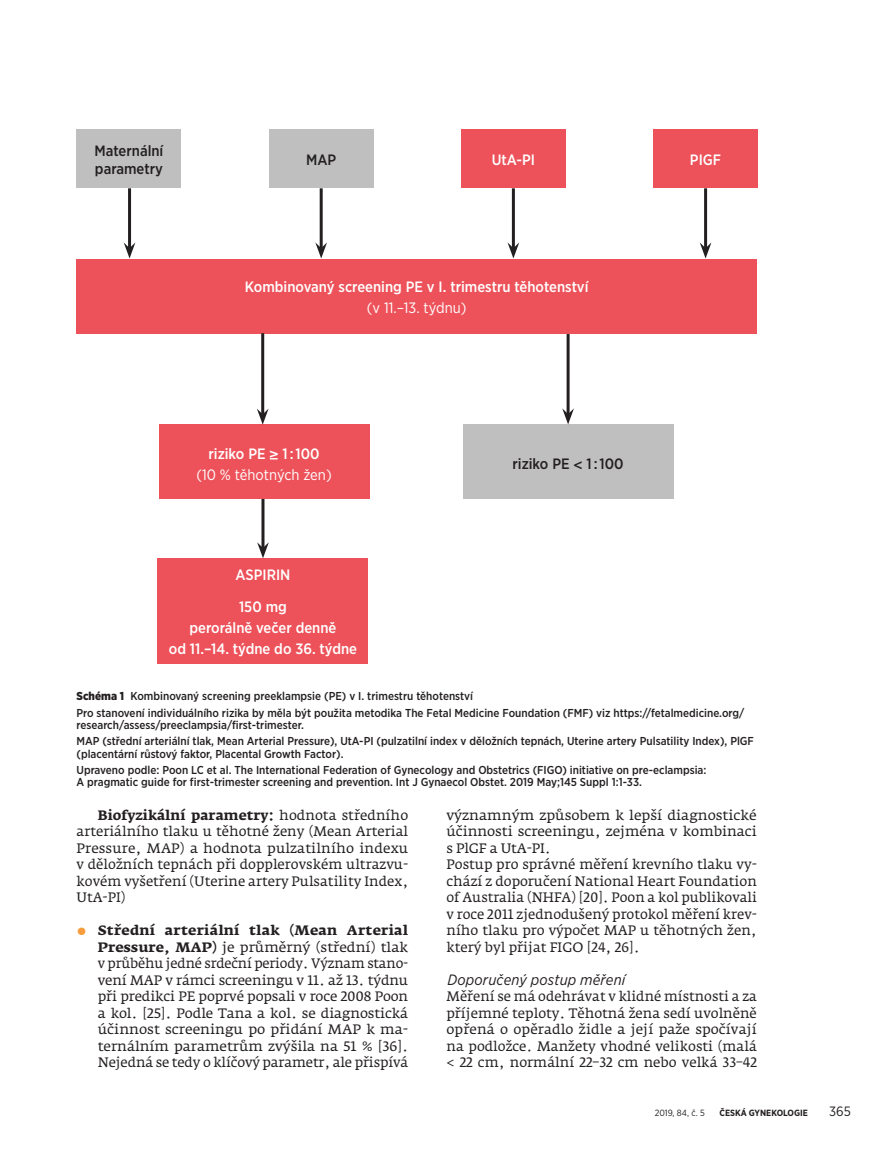
<style>
.page{position:relative;width:893px;height:1149px;background:#fff}
.page>*{position:absolute;margin:0;border:0;box-sizing:border-box;transform-origin:0 0}
.t1{font:500 15px "Gotham Narrow";color:#fff}
.t2{font:500 15px/18px "Gotham Narrow";color:#231f20}
.t3{font:15px "Gotham Narrow";color:#fff}
.mezititulek_2_uroven{font:italic 15px "Gotham Narrow";letter-spacing:.01em;color:#231f20}
.text_NOVY_9_11b{font:13.5px/16.5px "Fedra Serif A Pro";color:#231f20;text-align:justify}
.text_NOVY_9_11b-2{font:13.5px/16.5px "Fedra Serif A Pro";color:#231f20;text-align:justify;scale:1.04 1}
.t4{font:13.5px "Gotham Narrow";color:#231f20}
.popisek_obr__tab{font:500 11.55px/12.3px "Gotham Narrow";color:#231f20}
.t5{font:700 9px "Gotham Narrow";color:#231f20}
.t6{font:9px "Gotham Narrow";color:#231f20}
.s1{font-family:"Helvetica Neue"}
.s2{font-weight:900}
.s3{font-weight:700}
.s4{color:#f89d3d}
</style>
<div class="page">
<div style="left:77px;top:259px;width:680px;height:75px;background:#ed525a"></div>
<div style="left:159px;top:424px;width:210px;height:75px;background:#ed525a"></div>
<div style="left:158px;top:558px;width:210px;height:105px;background:#ed525a"></div>
<div style="left:463px;top:424px;width:210px;height:75px;background:#bfbfbf"></div>
<div style="left:77px;top:130px;width:104px;height:58px;background:#bfbfbf"></div>
<div style="left:653px;top:130px;width:105px;height:58px;background:#ed525a"></div>
<div style="left:269px;top:130px;width:105px;height:58px;background:#bfbfbf"></div>
<div style="left:461px;top:130px;width:105px;height:58px;background:#ed525a"></div>
<hr style="left:261px;top:499px;width:3px;height:48px;background:#231f20">
<svg style="left:257px;top:542px;width:12px;height:16px"></svg>
<hr style="left:128px;top:188px;width:3px;height:60px;background:#231f20">
<svg style="left:124px;top:242px;width:11px;height:16px"></svg>
<hr style="left:320px;top:188px;width:3px;height:60px;background:#231f20">
<svg style="left:315px;top:242px;width:12px;height:16px"></svg>
<hr style="left:261px;top:333px;width:3px;height:81px;background:#231f20">
<svg style="left:257px;top:408px;width:12px;height:16px"></svg>
<hr style="left:567px;top:334px;width:3px;height:80px;background:#231f20">
<svg style="left:562px;top:408px;width:12px;height:16px"></svg>
<hr style="left:512px;top:188px;width:3px;height:60px;background:#231f20">
<svg style="left:507px;top:242px;width:12px;height:16px"></svg>
<hr style="left:704px;top:188px;width:3px;height:60px;background:#231f20">
<svg style="left:700px;top:242px;width:11px;height:16px"></svg>
<p class="t2" style="left:95px;top:141px;width:70px">Maternální parametry</p>
<p class="t2" style="left:306px;top:150px;width:32px">MAP</p>
<p class="t1" style="left:492px;top:150px;width:45px">UtA-PI</p>
<p class="t1" style="left:690px;top:150px;width:33px">PIGF</p>
<p class="t1" style="left:245px;top:277px;width:345px">Kombinovaný screening PE v I. trimestru těhotenství</p>
<p class="t3" style="left:367px;top:298px;width:101px">(v 11.–13. týdnu)</p>
<p class="t1" style="left:208px;top:443px;width:113px">riziko PE <span class="s1">≥</span> 1 : 100</p>
<p class="t3" style="left:196px;top:465px;width:137px">(10 % těhotných žen)</p>
<p class="t1" style="left:236px;top:565px;width:56px">ASPIRIN</p>
<p class="t1" style="left:239px;top:597px;width:49px">150 mg</p>
<p class="t1" style="left:190px;top:618px;width:148px">perorálně večer denně</p>
<p class="t1" style="left:169px;top:639px;width:190px">od 11.–14. týdne do 36. týdne</p>
<p class="t2" style="left:512px;top:454px;width:113px">riziko PE <span class="s1">&lt;</span> 1 : 100</p>
<p class="popisek_obr__tab" style="left:77px;top:689px;width:398px"><span class="s2">Schéma 1</span> Kombinovaný screening preeklampsie (PE) v I. trimestru těhotenství</p>
<p class="popisek_obr__tab" style="left:77px;top:706px;width:669px">Pro stanovení individuálního rizika by měla být použita metodika The Fetal Medicine Foundation (FMF) viz https://fetalmedicine.org/ research/assess/preeclampsia/first-trimester.</p>
<p class="popisek_obr__tab" style="left:77px;top:734px;width:679px">MAP (střední arteriální tlak, Mean Arterial Pressure), UtA-PI (pulzatilní index v děložních tepnách, Uterine artery Pulsatility Index), PlGF (placentární růstový faktor, Placental Growth Factor).</p>
<p class="popisek_obr__tab" style="left:77px;top:763px;width:631px">Upraveno podle: Poon LC et al. The International Federation of Gynecology and Obstetrics (FIGO) initiative on pre-eclampsia:<br>A pragmatic guide for first-trimester screening and prevention. Int J Gynaecol Obstet. 2019 May;145 Suppl 1:1-33.</p>
<p class="text_NOVY_9_11b" style="left:77px;top:806px;width:333px;text-indent:21px"><span class="s3">Biofyzikální parametry:</span> hodnota středního arteriálního tlaku u těhotné ženy (Mean Arterial Pressure, MAP) a hodnota pulzatilního indexu v děložních tepnách při dopplerovském ultrazvu&shy;kovém vyšetření (Uterine artery Pulsatility Index, UtA-PI)</p>
<p class="text_NOVY_9_11b-2" style="left:98px;top:922px;width:300px;text-indent:-21px"><span class="s4">●</span> <span class="s3">Střední arteriální tlak (Mean Arterial Pressure, MAP)</span> je průměrný (střední) tlak v průběhu jedné srdeční periody. Význam stano&shy;vení MAP v rámci screeningu v 11. až 13. týdnu při predikci PE poprvé popsali v roce 2008 Poon a kol. [25]. Podle Tana a kol. se diagnostická účinnost screeningu po přidání MAP k ma&shy;ternálním parametrům zvýšila na 51 % [36].<br>Nejedná se tedy o klíčový parametr, ale přispívá</p>
<p class="text_NOVY_9_11b-2" style="left:446px;top:806px;width:300px">významným způsobem k lepší diagnostické účinnosti screeningu, zejména v kombinaci s PlGF a UtA-PI.</p>
<p class="text_NOVY_9_11b" style="left:446px;top:856px;width:312px">Postup pro správné měření krevního tlaku vy&shy;chází z doporučení National Heart Foundation of Australia (NHFA) [20]. Poon a kol publikovali v roce 2011 zjednodušený protokol měření krev&shy;ního tlaku pro výpočet MAP u těhotných žen, který byl přijat FIGO [24, 26].</p>
<p class="mezititulek_2_uroven" style="left:448px;top:969px;width:179px">Doporučený postup měření</p>
<p class="text_NOVY_9_11b" style="left:446px;top:988px;width:312px">Měření se má odehrávat v klidné místnosti a za příjemné teploty. Těhotná žena sedí uvolněně opřená o opěradlo židle a její paže spočívají na podložce. Manžety vhodné velikosti (malá &lt; 22 cm, normální 22–32 cm nebo velká 33–42</p>
<p class="t6" style="left:655px;top:1106px;width:52px">2019, 84, č. 5</p>
<p class="t5" style="left:719px;top:1106px;width:90px">ČESKÁ GYNEKOLOGIE</p>
<p class="t4" style="left:829px;top:1102px;width:23px">365</p>
</div>
